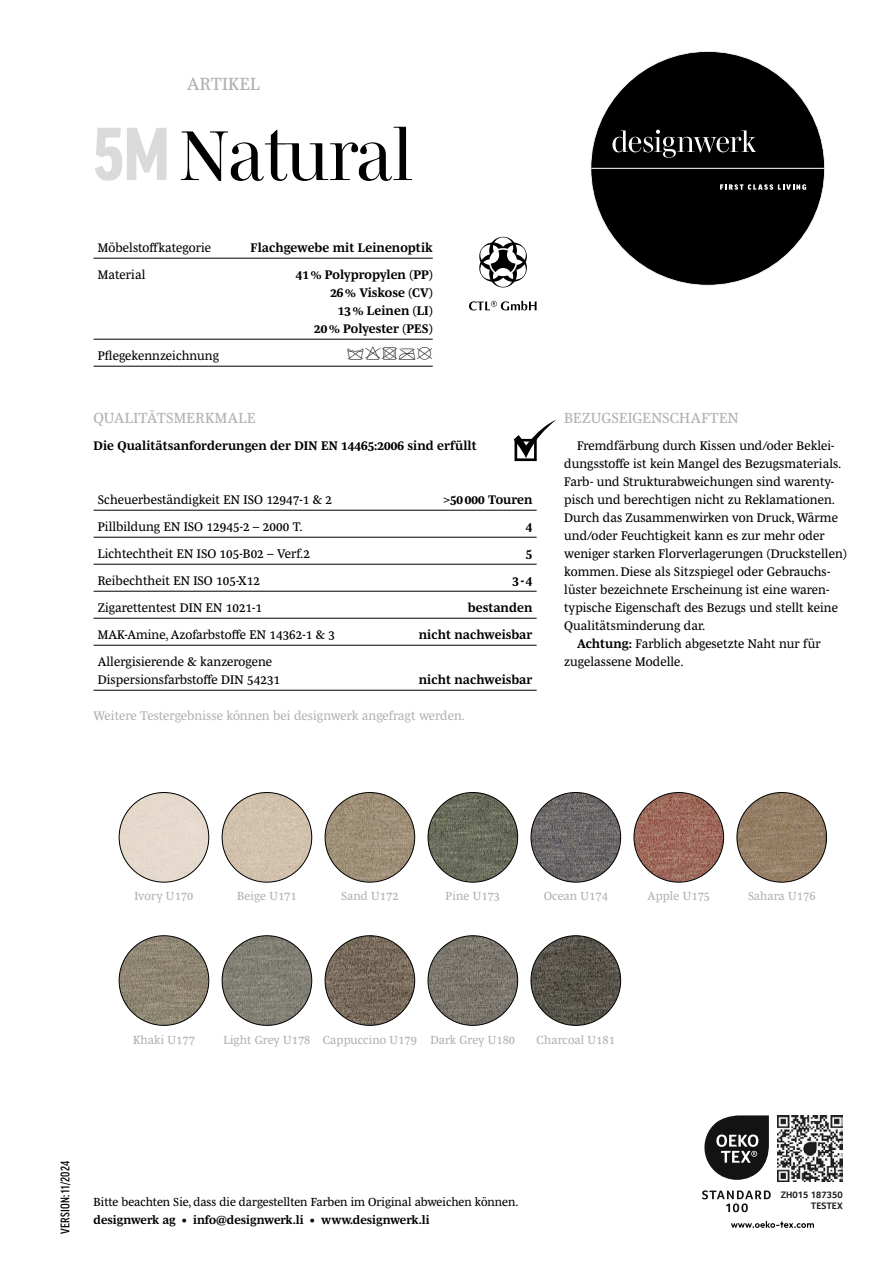
<style>
.page{position:relative;width:893px;height:1263px;background:#fff}
.page>*{position:absolute;margin:0;border:0;box-sizing:border-box;transform-origin:0 0}
.t1{font:72px "Mencken Std Head";letter-spacing:-.01em;color:#000}
.t2{font:18px "Mencken Std Text";letter-spacing:.02em;color:#b3b2b2}
.t3{font:15px "Mencken Std Text";letter-spacing:.015em;color:#b3b2b2}
.t4{font:12.75px/18px "Mencken Std Text";letter-spacing:.005em;color:#000}
.t5{font:700 12.75px/18px "Mencken Std Text";letter-spacing:.005em;color:#000;text-align:right}
.t6{font:12.75px "Mencken Std Text";letter-spacing:.005em;color:#b3b2b2}
.t7{font:12px "Mencken Std Text";letter-spacing:.01em;color:#b3b2b2}
.t8{font:12px "Mencken Std Text";color:#000}
.t9{font:700 12px "Mencken Std Text";color:#000}
.t10{font:500 condensed 12px "Good Pro";letter-spacing:.02em;color:#000}
.t11{font:700 9.6px/11.6px "Foco";color:#222;text-align:right}
.s1{font-family:"Good Pro";font-weight:900;font-stretch:condensed;color:#dadada}
.s2{font-weight:400}
.s3{font-weight:700}
</style>
<div class="page">
<img style="left:428px;top:792px;width:90px;height:90px;border-radius:45px">
<div style="left:119px;top:792px;width:90px;height:90px;background:#e5d9cd;border-radius:45px"></div>
<img style="left:531px;top:792px;width:90px;height:90px;border-radius:45px">
<img style="left:222px;top:792px;width:90px;height:90px;border-radius:45px">
<img style="left:325px;top:792px;width:90px;height:90px;border-radius:45px">
<img style="left:634px;top:792px;width:90px;height:90px;border-radius:45px">
<img style="left:737px;top:792px;width:89px;height:90px;border-radius:45px">
<img style="left:119px;top:936px;width:90px;height:89px;border-radius:45px">
<img style="left:222px;top:936px;width:90px;height:89px;border-radius:45px">
<img style="left:428px;top:936px;width:90px;height:89px;border-radius:45px">
<img style="left:531px;top:936px;width:90px;height:89px;border-radius:45px">
<img style="left:325px;top:936px;width:90px;height:89px;border-radius:45px">
<hr style="left:94px;top:510px;width:443px;height:1px;background:#000">
<hr style="left:94px;top:537px;width:443px;height:1px;background:#000">
<hr style="left:94px;top:564px;width:443px;height:1px;background:#000">
<hr style="left:94px;top:591px;width:443px;height:1px;background:#000">
<hr style="left:94px;top:618px;width:443px;height:1px;background:#000">
<hr style="left:94px;top:645px;width:443px;height:1px;background:#000">
<hr style="left:94px;top:690px;width:443px;height:1px;background:#000">
<hr style="left:94px;top:258px;width:339px;height:1px;background:#000">
<hr style="left:94px;top:339px;width:339px;height:1px;background:#000">
<hr style="left:94px;top:366px;width:339px;height:1px;background:#000">
<svg style="left:514px;top:420px;width:42px;height:41px"></svg>
<svg style="left:479px;top:237px;width:48px;height:50px"></svg>
<svg style="left:469px;top:301px;width:68px;height:9px"></svg>
<svg style="left:590px;top:51px;width:235px;height:235px;fill:#000"></svg>
<svg style="left:612px;top:130px;width:144px;height:28px;background:#313131"></svg>
<svg style="left:720px;top:184px;width:86px;height:6px"></svg>
<hr style="left:591px;top:168px;width:233px;height:1px;background:#fff">
<svg style="left:731px;top:1221px;width:83px;height:7px"></svg>
<svg style="left:704px;top:1115px;width:65px;height:65px"></svg>
<svg style="left:702px;top:1190px;width:69px;height:22px"></svg>
<img style="left:777px;top:1116px;width:66px;height:65px">
<h2 class="t2" style="left:187px;top:74px;width:74px">ARTIKEL</h2>
<h1 class="t1" style="left:94px;top:114px;width:321px"><span class="s1">5M</span> Natural</h1>
<p class="t4" style="left:98px;top:238px;width:115px">Möbelstoffkategorie</p>
<p class="t5" style="left:251px;top:238px;width:184px">Flachgewebe mit Leinenoptik</p>
<p class="t4" style="left:98px;top:265px;width:49px">Material</p>
<p class="t5" style="left:296px;top:265px;width:138px">41% Polypropylen (PP)<br>26% Viskose (CV)<br>13% Leinen (LI)<br>20% Polyester (PES)</p>
<p class="t4" style="left:98px;top:346px;width:123px">Pflegekennzeichnung</p>
<p class="t3" style="left:94px;top:409px;width:164px">QUALITÄTSMERKMALE</p>
<p class="t5" style="left:94px;top:436px;width:385px">Die Qualitätsanforderungen der DIN EN 14465:2006 sind erfüllt</p>
<p class="t4" style="left:98px;top:490px;width:236px">Scheuerbeständigkeit EN ISO 12947-1 &amp; 2</p>
<p class="t5" style="left:443px;top:490px;width:90px"><span class="s2">&gt;</span>50 000 Touren</p>
<p class="t4" style="left:98px;top:517px;width:206px">Pillbildung EN ISO 12945-2 – 2000 T.</p>
<p class="t5" style="left:526px;top:517px;width:8px">4</p>
<p class="t4" style="left:98px;top:544px;width:214px">Lichtechtheit EN ISO 105-B02 – Verf.2</p>
<p class="t5" style="left:526px;top:544px;width:8px">5</p>
<p class="t4" style="left:98px;top:571px;width:164px">Reibechtheit EN ISO 105-X12</p>
<p class="t5" style="left:513px;top:571px;width:21px">3-4</p>
<p class="t4" style="left:98px;top:598px;width:166px">Zigarettentest DIN EN 1021-1</p>
<p class="t5" style="left:468px;top:598px;width:66px">bestanden</p>
<p class="t4" style="left:98px;top:625px;width:239px">MAK-Amine, Azofarbstoffe EN 14362-1 &amp; 3</p>
<p class="t5" style="left:419px;top:625px;width:115px">nicht nachweisbar</p>
<p class="t4" style="left:98px;top:652px;width:184px">Allergisierende &amp; kanzerogene<br>Dispersionsfarbstoffe DIN 54231</p>
<p class="t5" style="left:419px;top:670px;width:115px">nicht nachweisbar</p>
<p class="t6" style="left:94px;top:708px;width:373px">Weitere Testergebnisse können bei designwerk angefragt werden.</p>
<p class="t3" style="left:564px;top:409px;width:176px">BEZUGSEIGENSCHAFTEN</p>
<p class="t4" style="left:577px;top:436px;width:259px">Fremdfärbung durch Kissen und/oder Beklei-</p>
<p class="t4" style="left:564px;top:454px;width:278px">dungsstoffe ist kein Mangel des Bezugsmaterials.</p>
<p class="t4" style="left:564px;top:472px;width:271px">Farb- und Strukturabweichungen sind warenty-</p>
<p class="t4" style="left:564px;top:490px;width:272px">pisch und berechtigen nicht zu Reklamationen.</p>
<p class="t4" style="left:564px;top:508px;width:275px">Durch das Zusammenwirken von Druck, Wärme</p>
<p class="t4" style="left:564px;top:526px;width:262px">und/oder Feuchtigkeit kann es zur mehr oder</p>
<p class="t4" style="left:564px;top:544px;width:284px">weniger starken Florverlagerungen (Druckstellen)</p>
<p class="t4" style="left:564px;top:562px;width:268px">kommen. Diese als Sitzspiegel oder Gebrauchs-</p>
<p class="t4" style="left:564px;top:580px;width:267px">lüster bezeichnete Erscheinung ist eine waren-</p>
<p class="t4" style="left:564px;top:598px;width:275px">typische Eigenschaft des Bezugs und stellt keine</p>
<p class="t4" style="left:564px;top:616px;width:142px">Qualitätsminderung dar.</p>
<p class="t4" style="left:577px;top:634px;width:245px"><span class="s3">Achtung:</span> Farblich abgesetzte Naht nur für</p>
<p class="t4" style="left:564px;top:652px;width:121px">zugelassene Modelle.</p>
<p class="t7" style="left:135px;top:889px;width:60px">Ivory U170</p>
<p class="t7" style="left:237px;top:889px;width:61px">Beige U171</p>
<p class="t7" style="left:341px;top:889px;width:59px">Sand U172</p>
<p class="t7" style="left:446px;top:889px;width:56px">Pine U173</p>
<p class="t7" style="left:544px;top:889px;width:66px">Ocean U174</p>
<p class="t7" style="left:647px;top:889px;width:64px">Apple U175</p>
<p class="t7" style="left:748px;top:889px;width:69px">Sahara U176</p>
<p class="t7" style="left:133px;top:1033px;width:63px">Khaki U177</p>
<p class="t7" style="left:223px;top:1033px;width:293px">Light Grey U178 Cappuccino U179 Dark Grey U180</p>
<p class="t7" style="left:537px;top:1033px;width:80px">Charcoal U181</p>
<p class="t10" style="left:58px;top:1234px;width:74px;rotate:-90deg">VERSION: 11/2024</p>
<p class="t8" style="left:94px;top:1195px;width:426px">Bitte beachten Sie, dass die dargestellten Farben im Original abweichen können.</p>
<p class="t9" style="left:94px;top:1213px;width:338px">designwerk ag • info@designwerk.li • www.designwerk.li</p>
<p class="t11" style="left:781px;top:1188px;width:63px">ZH015 187350<br>TESTEX</p>
</div>
